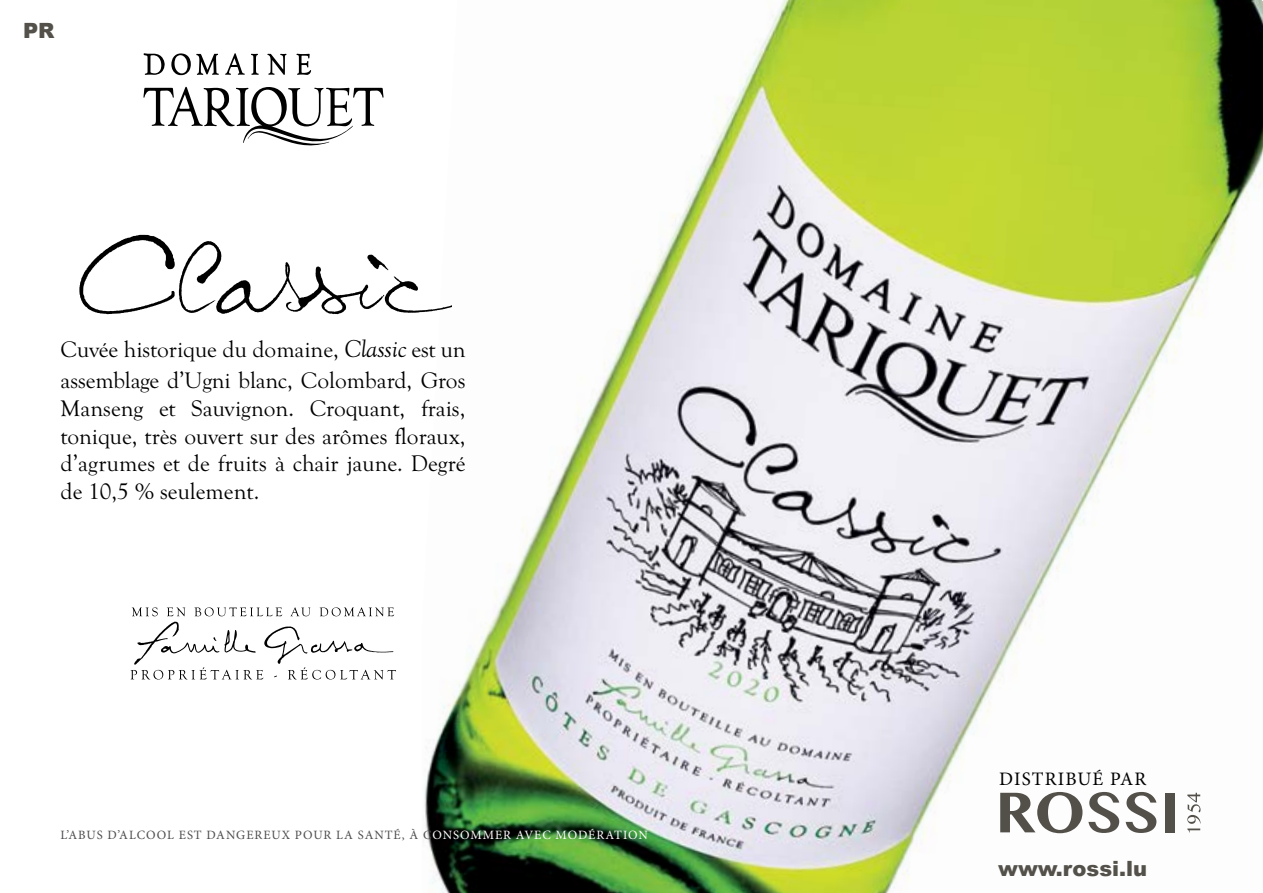
<style>
.page{position:relative;width:1263px;height:893px;background:#fff}
.page>*{position:absolute;margin:0;border:0;box-sizing:border-box;transform-origin:0 0}
.t1{font:23.25px/27.9px "Goudy Old Sty";color:#000}
.t2{font:900 21px "Arial";color:#53514a}
.t3{font:19.05px "Minion Pro";letter-spacing:.06em;color:#000}
.t4{font:12.75px "Minion Pro";letter-spacing:.075em;color:#4d4d4f}
.s1{font-style:italic;font-size:25.35px}
.s2{color:#fff}
</style>
<div class="page">
<img style="left:424px;top:0;width:839px;height:893px">
<svg style="left:143px;top:53px;width:22px;height:22px"></svg>
<svg style="left:225px;top:53px;width:20px;height:22px"></svg>
<svg style="left:251px;top:54px;width:8px;height:21px"></svg>
<svg style="left:267px;top:54px;width:19px;height:21px"></svg>
<svg style="left:296px;top:54px;width:15px;height:21px"></svg>
<svg style="left:143px;top:87px;width:240px;height:59px"></svg>
<svg style="left:171px;top:53px;width:48px;height:23px"></svg>
<svg style="left:131px;top:607px;width:265px;height:72px"></svg>
<svg style="left:79px;top:235px;width:372px;height:79px"></svg>
<svg style="left:1000px;top:792px;width:82px;height:41px"></svg>
<svg style="left:1088px;top:792px;width:31px;height:41px"></svg>
<svg style="left:1126px;top:792px;width:30px;height:41px"></svg>
<div style="left:1165px;top:793px;width:10px;height:39px;background:#53504a"></div>
<svg style="left:1187px;top:793px;width:13px;height:39px"></svg>
<p class="t2" style="left:23px;top:15px;width:33px">PR</p>
<p class="t1" style="left:61px;top:335px;width:406px;line-height:30.5px">Cuvée historique du domaine, <span class="s1">Classic</span> est un assemblage d’Ugni blanc, Colombard, Gros</p>
<p class="t1" style="left:61px;top:394px;width:406px;text-align:justify">Manseng et Sauvignon. Croquant, frais, tonique, très ouvert sur des arômes floraux, d’agrumes et de fruits à chair jaune. Degré de 10,5 % seulement.</p>
<p class="t4" style="left:61px;top:827px;width:589px">L’ABUS D’ALCOOL EST DANGEREUX POUR LA SANTÉ, À C<span class="s2">ONSOMMER AVEC MODÉRATION</span></p>
<p class="t3" style="left:999px;top:766px;width:149px">DISTRIBUÉ PAR</p>
<p class="t2" style="left:998px;top:853px;width:150px">www.rossi.lu</p>
</div>
